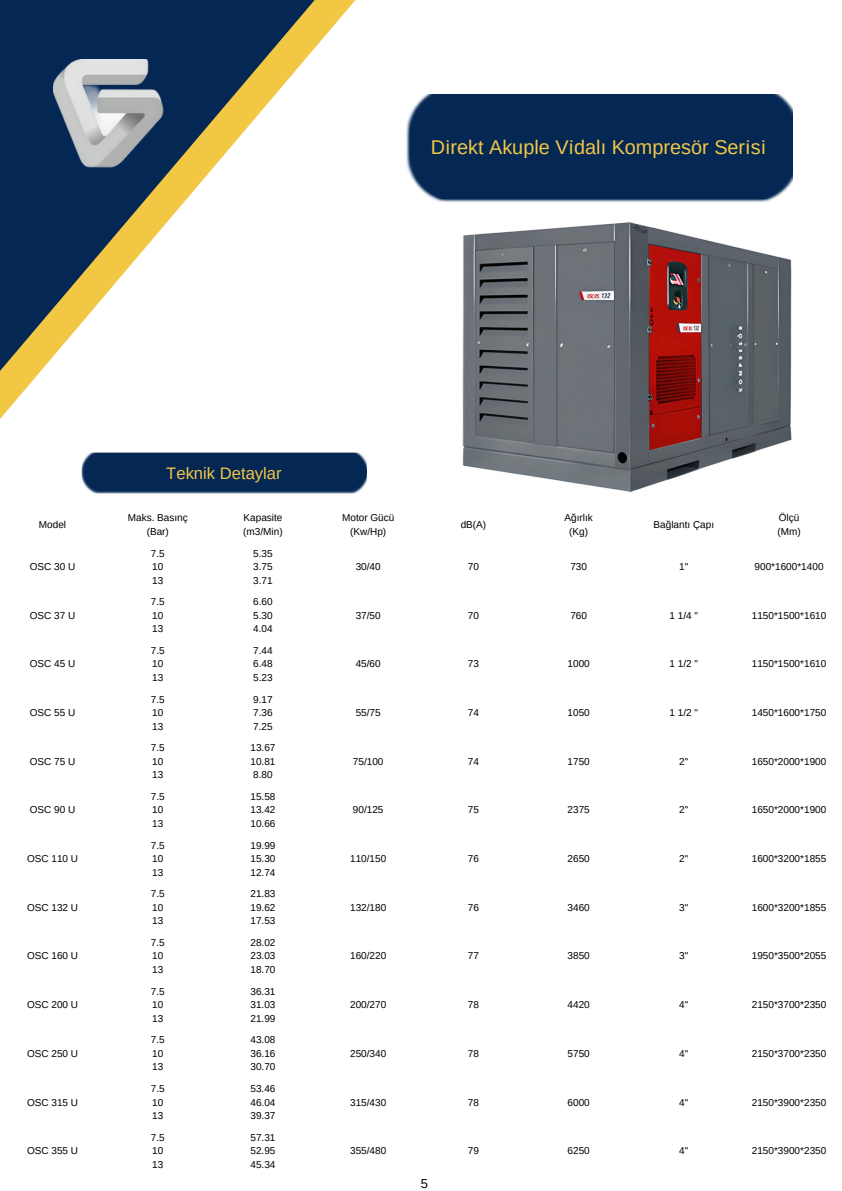
<style>
.page{position:relative;width:842px;height:1191px;background:#fff}
.page>*{position:absolute;margin:0;border:0;box-sizing:border-box;transform-origin:0 0}
.t1{font:19.9px "Arimo";color:#f2c744}
.t2{font:16.6px "Arimo";color:#f2c744}
.t3{font:13px "Arimo";color:#000}
.t4{font:10px "Arimo";color:#000}
</style>
<div class="page">
<img style="left:406px;top:94px;width:386px;height:109px">
<img style="left:82px;top:452px;width:284px;height:41px">
<svg style="left:0;top:0;width:355px;height:419px"></svg>
<img style="left:462px;top:222px;width:330px;height:271px">
<p class="t1" style="left:431px;top:136px;width:332px">Di̇ rekt Akuple Vi̇ dalı Kompresör Seri̇si̇</p>
<p class="t2" style="left:166px;top:463px;width:117px">Teknik Detaylar</p>
<p class="t4" style="left:39px;top:519px;width:29px">Model</p>
<p class="t4" style="left:128px;top:512px;width:61px">Maks. Basınç</p>
<p class="t4" style="left:147px;top:525px;width:24px">(Bar)</p>
<p class="t4" style="left:244px;top:512px;width:40px">Kapasite</p>
<p class="t4" style="left:243px;top:525px;width:41px">(m3/Min)</p>
<p class="t4" style="left:342px;top:512px;width:54px">Motor Gücü</p>
<p class="t4" style="left:350px;top:525px;width:38px">(Kw/Hp)</p>
<p class="t4" style="left:461px;top:519px;width:27px">dB(A)</p>
<p class="t4" style="left:564px;top:512px;width:30px">Ağırlık</p>
<p class="t4" style="left:569px;top:525px;width:20px">(Kg)</p>
<p class="t4" style="left:654px;top:519px;width:62px">Bağlantı Çapı</p>
<p class="t4" style="left:779px;top:512px;width:22px">Ölçü</p>
<p class="t4" style="left:777px;top:525px;width:25px">(Mm)</p>
<p class="t4" style="left:30px;top:561px;width:47px">OSC 30 U</p>
<p class="t4" style="left:151px;top:547px;width:15px">7.5</p>
<p class="t4" style="left:152px;top:561px;width:13px">10</p>
<p class="t4" style="left:152px;top:574px;width:13px">13</p>
<p class="t4" style="left:253px;top:547px;width:21px">5.35</p>
<p class="t4" style="left:253px;top:561px;width:21px">3.75</p>
<p class="t4" style="left:253px;top:574px;width:21px">3.71</p>
<p class="t4" style="left:356px;top:561px;width:27px">30/40</p>
<p class="t4" style="left:468px;top:561px;width:13px">70</p>
<p class="t4" style="left:570px;top:561px;width:18px">730</p>
<p class="t4" style="left:679px;top:561px;width:11px">1''</p>
<p class="t4" style="left:755px;top:561px;width:70px">900*1600*1400</p>
<p class="t4" style="left:30px;top:609px;width:47px">OSC 37 U</p>
<p class="t4" style="left:151px;top:596px;width:15px">7.5</p>
<p class="t4" style="left:152px;top:609px;width:13px">10</p>
<p class="t4" style="left:152px;top:623px;width:13px">13</p>
<p class="t4" style="left:253px;top:596px;width:21px">6.60</p>
<p class="t4" style="left:253px;top:609px;width:21px">5.30</p>
<p class="t4" style="left:253px;top:623px;width:21px">4.04</p>
<p class="t4" style="left:356px;top:609px;width:27px">37/50</p>
<p class="t4" style="left:468px;top:609px;width:13px">70</p>
<p class="t4" style="left:570px;top:609px;width:18px">760</p>
<p class="t4" style="left:670px;top:609px;width:30px">1 1/4 "</p>
<p class="t4" style="left:752px;top:609px;width:76px">1150*1500*1610</p>
<p class="t4" style="left:30px;top:658px;width:47px">OSC 45 U</p>
<p class="t4" style="left:151px;top:644px;width:15px">7.5</p>
<p class="t4" style="left:152px;top:658px;width:13px">10</p>
<p class="t4" style="left:152px;top:671px;width:13px">13</p>
<p class="t4" style="left:253px;top:644px;width:21px">7.44</p>
<p class="t4" style="left:253px;top:658px;width:21px">6.48</p>
<p class="t4" style="left:253px;top:671px;width:21px">5.23</p>
<p class="t4" style="left:356px;top:658px;width:27px">45/60</p>
<p class="t4" style="left:468px;top:658px;width:13px">73</p>
<p class="t4" style="left:568px;top:658px;width:24px">1000</p>
<p class="t4" style="left:670px;top:658px;width:30px">1 1/2 "</p>
<p class="t4" style="left:752px;top:658px;width:76px">1150*1500*1610</p>
<p class="t4" style="left:30px;top:707px;width:47px">OSC 55 U</p>
<p class="t4" style="left:151px;top:693px;width:15px">7.5</p>
<p class="t4" style="left:152px;top:707px;width:13px">10</p>
<p class="t4" style="left:152px;top:720px;width:13px">13</p>
<p class="t4" style="left:253px;top:693px;width:21px">9.17</p>
<p class="t4" style="left:253px;top:707px;width:21px">7.36</p>
<p class="t4" style="left:253px;top:720px;width:21px">7.25</p>
<p class="t4" style="left:356px;top:707px;width:27px">55/75</p>
<p class="t4" style="left:468px;top:707px;width:13px">74</p>
<p class="t4" style="left:568px;top:707px;width:24px">1050</p>
<p class="t4" style="left:670px;top:707px;width:30px">1 1/2 "</p>
<p class="t4" style="left:752px;top:707px;width:76px">1450*1600*1750</p>
<p class="t4" style="left:30px;top:755px;width:47px">OSC 75 U</p>
<p class="t4" style="left:151px;top:742px;width:15px">7.5</p>
<p class="t4" style="left:152px;top:755px;width:13px">10</p>
<p class="t4" style="left:152px;top:769px;width:13px">13</p>
<p class="t4" style="left:251px;top:742px;width:27px">13.67</p>
<p class="t4" style="left:251px;top:755px;width:27px">10.81</p>
<p class="t4" style="left:253px;top:769px;width:21px">8.80</p>
<p class="t4" style="left:353px;top:755px;width:32px">75/100</p>
<p class="t4" style="left:468px;top:755px;width:13px">74</p>
<p class="t4" style="left:568px;top:755px;width:24px">1750</p>
<p class="t4" style="left:679px;top:755px;width:11px">2''</p>
<p class="t4" style="left:752px;top:755px;width:76px">1650*2000*1900</p>
<p class="t4" style="left:30px;top:804px;width:47px">OSC 90 U</p>
<p class="t4" style="left:151px;top:790px;width:15px">7.5</p>
<p class="t4" style="left:152px;top:804px;width:13px">10</p>
<p class="t4" style="left:152px;top:817px;width:13px">13</p>
<p class="t4" style="left:251px;top:790px;width:27px">15.58</p>
<p class="t4" style="left:251px;top:804px;width:27px">13.42</p>
<p class="t4" style="left:251px;top:817px;width:27px">10.66</p>
<p class="t4" style="left:353px;top:804px;width:32px">90/125</p>
<p class="t4" style="left:468px;top:804px;width:13px">75</p>
<p class="t4" style="left:568px;top:804px;width:24px">2375</p>
<p class="t4" style="left:679px;top:804px;width:11px">2''</p>
<p class="t4" style="left:752px;top:804px;width:76px">1650*2000*1900</p>
<p class="t4" style="left:27px;top:853px;width:53px">OSC 110 U</p>
<p class="t4" style="left:151px;top:839px;width:15px">7.5</p>
<p class="t4" style="left:152px;top:853px;width:13px">10</p>
<p class="t4" style="left:152px;top:866px;width:13px">13</p>
<p class="t4" style="left:251px;top:839px;width:27px">19.99</p>
<p class="t4" style="left:251px;top:853px;width:27px">15.30</p>
<p class="t4" style="left:251px;top:866px;width:27px">12.74</p>
<p class="t4" style="left:350px;top:853px;width:38px">110/150</p>
<p class="t4" style="left:468px;top:853px;width:13px">76</p>
<p class="t4" style="left:568px;top:853px;width:24px">2650</p>
<p class="t4" style="left:679px;top:853px;width:11px">2''</p>
<p class="t4" style="left:752px;top:853px;width:76px">1600*3200*1855</p>
<p class="t4" style="left:27px;top:901px;width:53px">OSC 132 U</p>
<p class="t4" style="left:151px;top:888px;width:15px">7.5</p>
<p class="t4" style="left:152px;top:901px;width:13px">10</p>
<p class="t4" style="left:152px;top:915px;width:13px">13</p>
<p class="t4" style="left:251px;top:888px;width:27px">21.83</p>
<p class="t4" style="left:251px;top:901px;width:27px">19.62</p>
<p class="t4" style="left:251px;top:915px;width:27px">17.53</p>
<p class="t4" style="left:350px;top:901px;width:38px">132/180</p>
<p class="t4" style="left:468px;top:901px;width:13px">76</p>
<p class="t4" style="left:568px;top:901px;width:24px">3460</p>
<p class="t4" style="left:679px;top:901px;width:11px">3''</p>
<p class="t4" style="left:752px;top:901px;width:76px">1600*3200*1855</p>
<p class="t4" style="left:27px;top:950px;width:53px">OSC 160 U</p>
<p class="t4" style="left:151px;top:936px;width:15px">7.5</p>
<p class="t4" style="left:152px;top:950px;width:13px">10</p>
<p class="t4" style="left:152px;top:963px;width:13px">13</p>
<p class="t4" style="left:251px;top:936px;width:27px">28.02</p>
<p class="t4" style="left:251px;top:950px;width:27px">23.03</p>
<p class="t4" style="left:251px;top:963px;width:27px">18.70</p>
<p class="t4" style="left:350px;top:950px;width:38px">160/220</p>
<p class="t4" style="left:468px;top:950px;width:13px">77</p>
<p class="t4" style="left:568px;top:950px;width:24px">3850</p>
<p class="t4" style="left:679px;top:950px;width:11px">3''</p>
<p class="t4" style="left:752px;top:950px;width:76px">1950*3500*2055</p>
<p class="t4" style="left:27px;top:998px;width:53px">OSC 200 U</p>
<p class="t4" style="left:151px;top:985px;width:15px">7.5</p>
<p class="t4" style="left:152px;top:998px;width:13px">10</p>
<p class="t4" style="left:152px;top:1012px;width:13px">13</p>
<p class="t4" style="left:251px;top:985px;width:27px">36.31</p>
<p class="t4" style="left:251px;top:998px;width:27px">31.03</p>
<p class="t4" style="left:251px;top:1012px;width:27px">21.99</p>
<p class="t4" style="left:350px;top:998px;width:38px">200/270</p>
<p class="t4" style="left:468px;top:998px;width:13px">78</p>
<p class="t4" style="left:568px;top:998px;width:24px">4420</p>
<p class="t4" style="left:679px;top:998px;width:11px">4''</p>
<p class="t4" style="left:752px;top:998px;width:76px">2150*3700*2350</p>
<p class="t4" style="left:27px;top:1047px;width:53px">OSC 250 U</p>
<p class="t4" style="left:151px;top:1034px;width:15px">7.5</p>
<p class="t4" style="left:152px;top:1047px;width:13px">10</p>
<p class="t4" style="left:152px;top:1061px;width:13px">13</p>
<p class="t4" style="left:251px;top:1034px;width:27px">43.08</p>
<p class="t4" style="left:251px;top:1047px;width:27px">36.16</p>
<p class="t4" style="left:251px;top:1061px;width:27px">30.70</p>
<p class="t4" style="left:350px;top:1047px;width:38px">250/340</p>
<p class="t4" style="left:468px;top:1047px;width:13px">78</p>
<p class="t4" style="left:568px;top:1047px;width:24px">5750</p>
<p class="t4" style="left:679px;top:1047px;width:11px">4''</p>
<p class="t4" style="left:752px;top:1047px;width:76px">2150*3700*2350</p>
<p class="t4" style="left:27px;top:1096px;width:53px">OSC 315 U</p>
<p class="t4" style="left:151px;top:1082px;width:15px">7.5</p>
<p class="t4" style="left:152px;top:1096px;width:13px">10</p>
<p class="t4" style="left:152px;top:1109px;width:13px">13</p>
<p class="t4" style="left:251px;top:1082px;width:27px">53.46</p>
<p class="t4" style="left:251px;top:1096px;width:27px">46.04</p>
<p class="t4" style="left:251px;top:1109px;width:27px">39.37</p>
<p class="t4" style="left:350px;top:1096px;width:38px">315/430</p>
<p class="t4" style="left:468px;top:1096px;width:13px">78</p>
<p class="t4" style="left:568px;top:1096px;width:24px">6000</p>
<p class="t4" style="left:679px;top:1096px;width:11px">4''</p>
<p class="t4" style="left:752px;top:1096px;width:76px">2150*3900*2350</p>
<p class="t4" style="left:27px;top:1144px;width:53px">OSC 355 U</p>
<p class="t4" style="left:151px;top:1131px;width:15px">7.5</p>
<p class="t4" style="left:152px;top:1144px;width:13px">10</p>
<p class="t4" style="left:152px;top:1158px;width:13px">13</p>
<p class="t4" style="left:251px;top:1131px;width:27px">57.31</p>
<p class="t4" style="left:251px;top:1144px;width:27px">52.95</p>
<p class="t4" style="left:251px;top:1158px;width:27px">45.34</p>
<p class="t4" style="left:350px;top:1144px;width:38px">355/480</p>
<p class="t4" style="left:468px;top:1144px;width:13px">79</p>
<p class="t4" style="left:568px;top:1144px;width:24px">6250</p>
<p class="t4" style="left:679px;top:1144px;width:11px">4''</p>
<p class="t4" style="left:752px;top:1144px;width:76px">2150*3900*2350</p>
<p class="t3" style="left:421px;top:1176px;width:9px">5</p>
</div>
